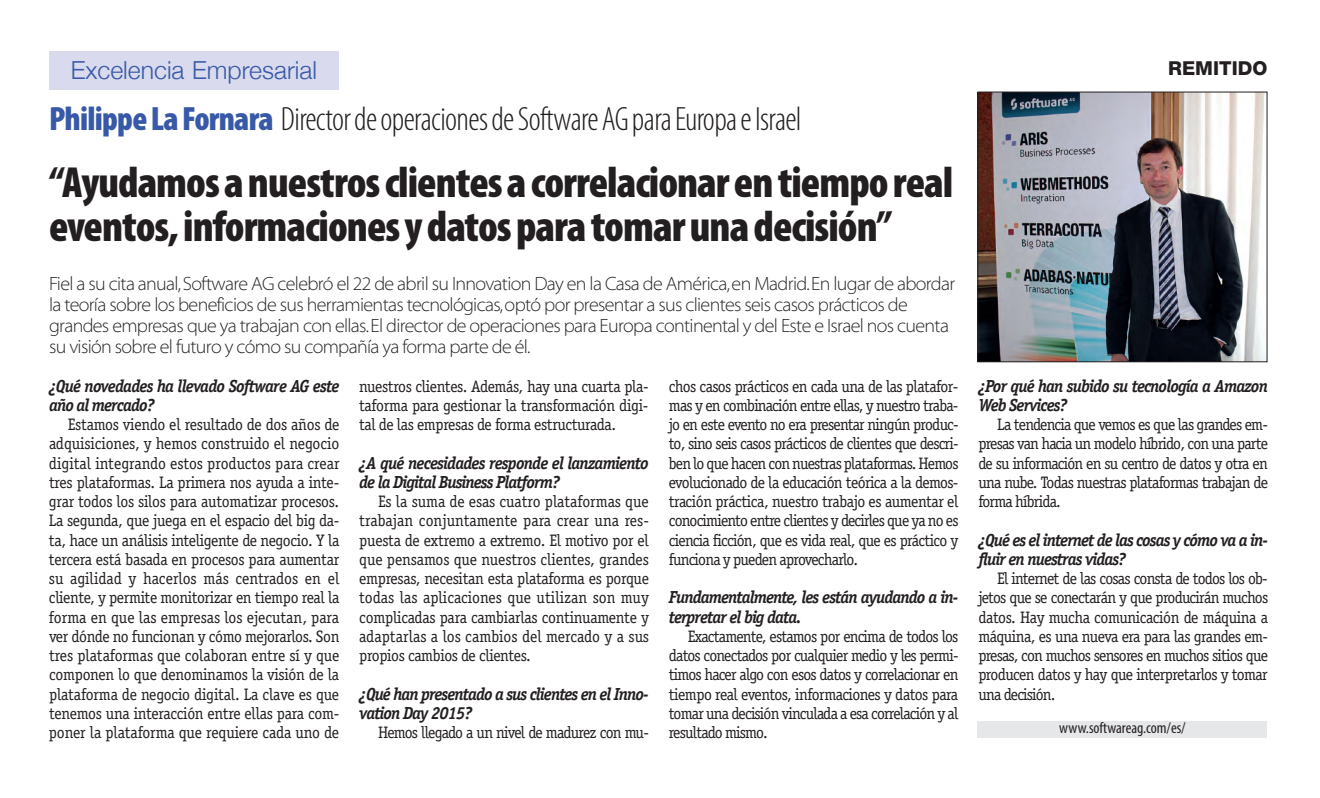
<style>
.page{position:relative;width:1320px;height:798px;background:#fff}
.page>*{position:absolute;margin:0;border:0;box-sizing:border-box;transform-origin:0 0}
.t1{font:900 condensed 43.75px/43.8px "Myriad Pro";letter-spacing:-.02em;color:#231f20}
.t2{font:300 condensed 33.77px "Myriad Pro";letter-spacing:-.02em;color:#231f20}
.t3{font:300 24.85px "Helvetica Neue";color:#3859a7}
.t4{font:19.25px/21px "Myriad MM 215 wt 700 wd";letter-spacing:-.035em;color:#231f20;scale:.94 1}
.t5{font:800 19.25px "Helvetica Neue";color:#231f20}
.t6{font:italic 700 17.5px/19.2px "Officina Serif";letter-spacing:-.055em;color:#231f20;scale:.95 1}
.t7{font:16.62px/19.2px "Officina Serif";letter-spacing:-.045em;color:#231f20;text-align:justify;scale:.95 1}
.t8{font:condensed 15.75px "Myriad Pro";color:#231f20}
.s1{font-weight:900;color:#3859a7}
</style>
<div class="page">
<div style="left:977px;top:721px;width:290px;height:17px;background:#e6e7e9"></div>
<div style="left:49px;top:51px;width:290px;height:39px;background:#d9daed"></div>
<img style="left:979px;top:94px;width:286px;height:266px">
<div style="left:977px;top:92px;width:290px;height:270px;border:1px solid #231f20"></div>
<h3 class="t3" style="left:71px;top:55px;width:248px">Excelencia Empresarial</h3>
<p class="t5" style="left:1168px;top:61px;width:101px">REMITIDO</p>
<h2 class="t2" style="left:49px;top:107px;width:754px"><span class="s1">Philippe La Fornara</span> Director de operaciones de Software AG para Europa e Israel</h2>
<h1 class="t1" style="left:49px;top:164px;width:905px">“Ayudamos a nuestros clientes a correlacionar en tiempo real eventos, informaciones y datos para tomar una decisión”</h1>
<p class="t4" style="left:49px;top:274px;width:965px">Fiel a su cita anual, Software AG celebró el 22 de abril su Innovation Day en la Casa de América, en Madrid. En lugar de abordar la teoría sobre los beneficios de sus herramientas tecnológicas, optó por presentar a sus clientes seis casos prácticos de grandes empresas que ya trabajan con ellas. El director de operaciones para Europa continental y del Este e Israel nos cuenta su visión sobre el futuro y cómo su compañía ya forma parte de él.</p>
<p class="t6" style="left:49px;top:378px;width:307px">¿Qué novedades ha llevado Software AG este año al mercado?</p>
<p class="t7" style="left:49px;top:415px;width:307px;text-indent:19px">Estamos viendo el resultado de dos años de adquisiciones, y hemos construido el negocio digital integrando estos productos para crear tres plataformas. La primera nos ayuda a inte&shy;grar todos los silos para automatizar procesos.<br>La segunda, que juega en el espacio del big da&shy;ta, hace un análisis inteligente de negocio. Y la tercera está basada en procesos para aumentar su agilidad y hacerlos más centrados en el cliente, y permite monitorizar en tiempo real la forma en que las empresas los ejecutan, para ver dónde no funcionan y cómo mejorarlos. Son tres plataformas que colaboran entre sí y que componen lo que denominamos la visión de la plataforma de negocio digital. La clave es que tenemos una interacción entre ellas para com&shy;poner la plataforma que requiere cada uno de</p>
<p class="t7" style="left:359px;top:376px;width:306px">nuestros clientes. Además, hay una cuarta pla&shy;taforma para gestionar la transformación digi&shy;tal de las empresas de forma estructurada.</p>
<p class="t6" style="left:359px;top:455px;width:306px">¿A qué necesidades responde el lanzamiento de la Digital Business Platform?</p>
<p class="t7" style="left:359px;top:492px;width:306px;text-indent:19px">Es la suma de esas cuatro plataformas que trabajan conjuntamente para crear una res&shy;puesta de extremo a extremo. El motivo por el que pensamos que nuestros clientes, grandes empresas, necesitan esta plataforma es porque todas las aplicaciones que utilizan son muy complicadas para cambiarlas continuamente y adaptarlas a los cambios del mercado y a sus propios cambios de clientes.</p>
<p class="t6" style="left:359px;top:686px;width:306px">¿Qué han presentado a sus clientes en el Inno&shy;vation Day 2015?</p>
<p class="t7" style="left:378px;top:723px;width:286px">Hemos llegado a un nivel de madurez con mu-</p>
<p class="t7" style="left:669px;top:376px;width:306px">chos casos prácticos en cada una de las platafor&shy;mas y en combinación entre ellas, y nuestro traba&shy;jo en este evento no era presentar ningún produc&shy;to, sino seis casos prácticos de clientes que descri&shy;ben lo que hacen con nuestras plataformas. Hemos evolucionado de la educación teórica a la demos&shy;tración práctica, nuestro trabajo es aumentar el conocimiento entre clientes y decirles que ya no es ciencia ficción, que es vida real, que es práctico y funciona y pueden aprovecharlo.</p>
<p class="t6" style="left:669px;top:589px;width:306px">Fundamentalmente, les están ayudando a in&shy;terpretar el big data.</p>
<p class="t7" style="left:669px;top:627px;width:306px;text-indent:19px">Exactamente, estamos por encima de todos los datos conectados por cualquier medio y les permi&shy;timos hacer algo con esos datos y correlacionar en tiempo real eventos, informaciones y datos para tomar una decisión vinculada a esa correlación y al resultado mismo.</p>
<p class="t6" style="left:978px;top:378px;width:306px">¿Por qué han subido su tecnología a Amazon<br>Web Services?</p>
<p class="t7" style="left:978px;top:415px;width:306px;text-indent:19px">La tendencia que vemos es que las grandes em&shy;presas van hacia un modelo híbrido, con una parte de su información en su centro de datos y otra en una nube. Todas nuestras plataformas trabajan de forma híbrida.</p>
<p class="t6" style="left:978px;top:532px;width:306px">¿Qué es el internet de las cosas y cómo va a in&shy;fluir en nuestras vidas?</p>
<p class="t7" style="left:978px;top:569px;width:306px;text-indent:19px">El internet de las cosas consta de todos los ob&shy;jetos que se conectarán y que producirán muchos datos. Hay mucha comunicación de máquina a máquina, es una nueva era para las grandes em&shy;presas, con muchos sensores en muchos sitios que producen datos y hay que interpretarlos y tomar una decisión.</p>
<p class="t8" style="left:1059px;top:722px;width:128px">www.softwareag.com/es/</p>
</div>
